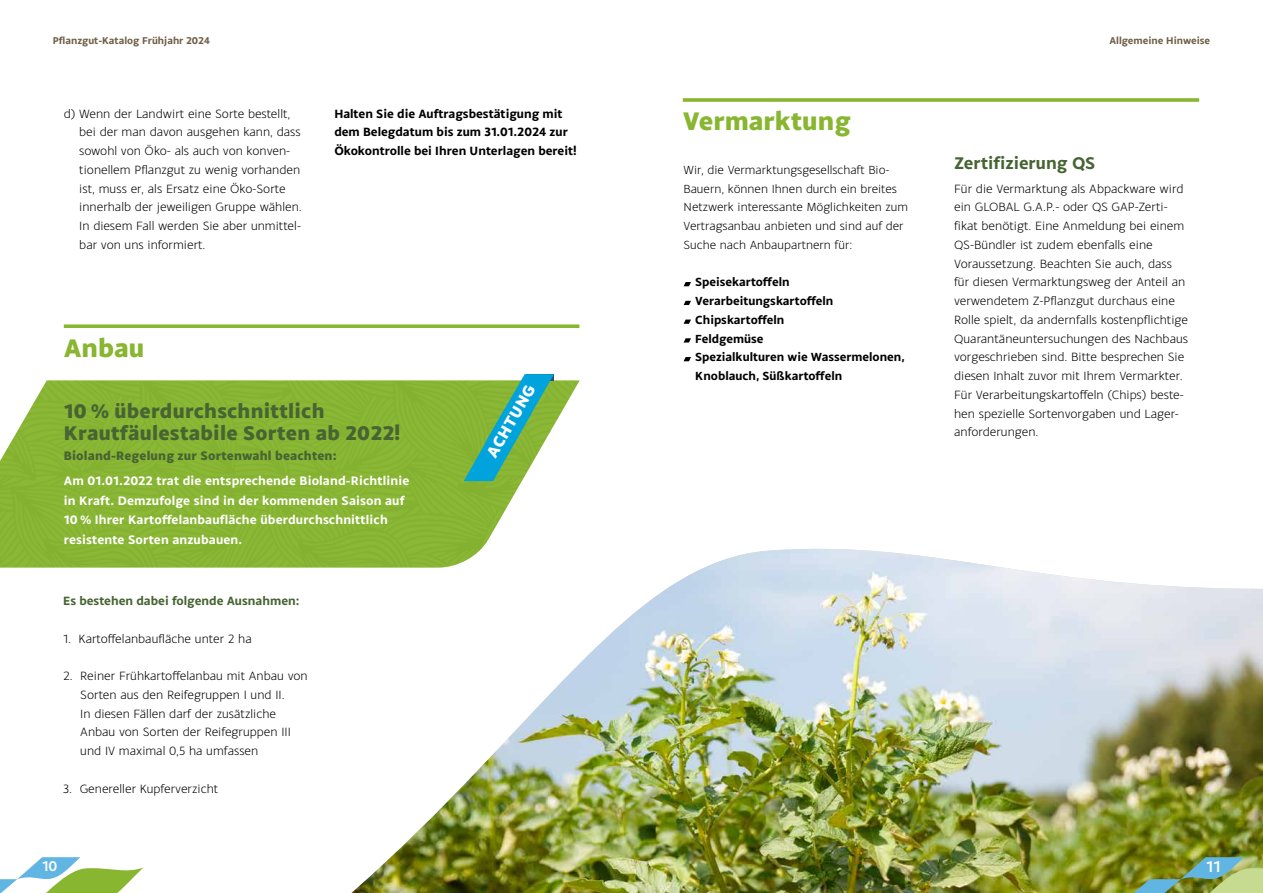
<style>
.page{position:relative;width:1263px;height:893px;background:#fff}
.page>*{position:absolute;margin:0;border:0;box-sizing:border-box;transform-origin:0 0}
.t1{font:800 27px "Monsal Gothic";color:#88b631}
.t2{font:800 21px/22.5px "Monsal Gothic";letter-spacing:.01em;color:#476433}
.t3{font:700 18px "Monsal Gothic";color:#476433}
.t4{font:800 16.8px "Monsal Gothic";color:#fff}
.t5{font:500 16.5px "Monsal Gothic";color:#fff}
.t6{font:500 15px "Monsal Gothic";color:#fff}
.t7{font:700 13.05px/19.5px "Monsal Gothic";letter-spacing:.01em;color:#fff}
.t8{font:800 13.05px "Monsal Gothic";letter-spacing:.01em;color:#476433}
.t9{font:300 12.75px/18.8px "Monsal Gothic";color:#000}
.t10{font:700 12.75px/18.8px "Monsal Gothic";color:#000}
.t11{font:700 12.75px "Monsal Gothic";color:#476433}
.t12{font:300 12.45px/18.8px "Monsal Gothic";color:#000}
.t13{font:700 12.45px/18.8px "Monsal Gothic";color:#000}
.t14{font:700 10.5px "Monsal Gothic";color:#705f47}
</style>
<div class="page">
<svg style="left:0;top:857px;width:144px;height:36px"></svg>
<img style="left:0;top:380px;width:580px;height:188px">
<svg style="left:464px;top:374px;width:90px;height:107px;background:#6ab884"></svg>
<svg style="left:337px;top:538px;width:486px;height:30px"></svg>
<img style="left:351px;top:549px;width:912px;height:344px">
<svg style="left:1118px;top:857px;width:145px;height:36px;background:#83a060"></svg>
<svg style="left:684px;top:282px;width:7px;height:4px"></svg>
<svg style="left:684px;top:301px;width:7px;height:4px"></svg>
<svg style="left:684px;top:320px;width:7px;height:4px"></svg>
<svg style="left:684px;top:338px;width:7px;height:5px"></svg>
<svg style="left:684px;top:357px;width:7px;height:4px"></svg>
<svg style="left:64px;top:324px;width:515px;height:4px;background:#95be47"></svg>
<svg style="left:683px;top:98px;width:516px;height:4px;background:#93bc45"></svg>
<p class="t14" style="left:53px;top:34px;width:159px">Pflanzgut-Katalog Frühjahr 2024</p>
<p class="t14" style="left:1109px;top:34px;width:102px">Allgemeine Hinweise</p>
<p class="t9" style="left:79px;top:103px;width:224px;text-indent:-16px">d) Wenn der Landwirt eine Sorte bestellt, bei der man davon ausgehen kann, dass sowohl von Öko- als auch von konven&shy;tionellem Pflanzgut zu wenig vorhanden ist, muss er, als Ersatz eine Öko-Sorte innerhalb der jeweiligen Gruppe wählen.<br>In diesem Fall werden Sie aber unmittel&shy;bar von uns informiert.</p>
<p class="t10" style="left:334px;top:104px;width:244px">Halten Sie die Auftragsbestätigung mit dem Belegdatum bis zum 31.01.2024 zur<br>Ökokontrolle bei Ihren Unterlagen bereit!</p>
<h1 class="t1" style="left:64px;top:329px;width:82px">Anbau</h1>
<h2 class="t2" style="left:64px;top:399px;width:338px">10 % überdurchschnittlich<br>Krautfäulestabile Sorten ab 2022!</h2>
<p class="t8" style="left:64px;top:446px;width:274px">Bioland-Regelung zur Sortenwahl beachten:</p>
<p class="t7" style="left:64px;top:471px;width:347px">Am 01.01.2022 trat die entsprechende Bioland-Richtlinie in Kraft. Demzufolge sind in der kommenden Saison auf 10 % Ihrer Kartoffelanbaufläche überdurchschnittlich resistente Sorten anzubauen.</p>
<p class="t11" style="left:63px;top:593px;width:238px">Es bestehen dabei folgende Ausnahmen:</p>
<p class="t9" style="left:63px;top:628px;width:190px">1. Kartoffelanbaufläche unter 2 ha</p>
<p class="t9" style="left:80px;top:666px;width:229px;text-indent:-17px">2. Reiner Frühkartoffelanbau mit Anbau von Sorten aus den Reifegruppen I und II.<br>In diesen Fällen darf der zusätzliche Anbau von Sorten der Reifegruppen III und IV maximal 0,5 ha umfassen</p>
<p class="t9" style="left:63px;top:778px;width:157px">3. Genereller Kupferverzicht</p>
<h3 class="t4" style="left:481px;top:451px;width:83px;rotate:-60deg">ACHTUNG</h3>
<h1 class="t1" style="left:683px;top:103px;width:169px">Vermarktung</h1>
<p class="t12" style="left:684px;top:160px;width:226px">Wir, die Vermarktungsgesellschaft Bio-Bauern, können Ihnen durch ein breites Netzwerk interessante Möglichkeiten zum Vertragsanbau anbieten und sind auf der Suche nach Anbaupartnern für:</p>
<p class="t13" style="left:695px;top:272px;width:211px">Speisekartoffeln<br>Verarbeitungskartoffeln<br>Chipskartoffeln<br>Feldgemüse<br>Spezialkulturen wie Wassermelonen,<br>Knoblauch, Süßkartoffeln</p>
<h3 class="t3" style="left:954px;top:152px;width:143px">Zertifizierung QS</h3>
<p class="t9" style="left:954px;top:178px;width:236px">Für die Vermarktung als Abpackware wird ein GLOBAL G.A.P.- oder QS GAP-Zerti&shy;fikat benötigt. Eine Anmeldung bei einem QS-Bündler ist zudem ebenfalls eine Voraussetzung. Beachten Sie auch, dass für diesen Vermarktungsweg der Anteil an verwendetem Z-Pflanzgut durchaus eine Rolle spielt, da andernfalls kostenpflichtige Quarantäneuntersuchungen des Nachbaus vorgeschrieben sind. Bitte besprechen Sie diesen Inhalt zuvor mit Ihrem Vermarkter.<br>Für Verarbeitungskartoffeln (Chips) beste&shy;hen spezielle Sortenvorgaben und Lager&shy;anforderungen.</p>
<p class="t6" style="left:42px;top:857px;width:17px">10</p>
<p class="t6" style="left:1207px;top:857px;width:14px">11</p>
<p class="t5" style="left:1206px;top:857px;width:16px">11</p>
</div>
